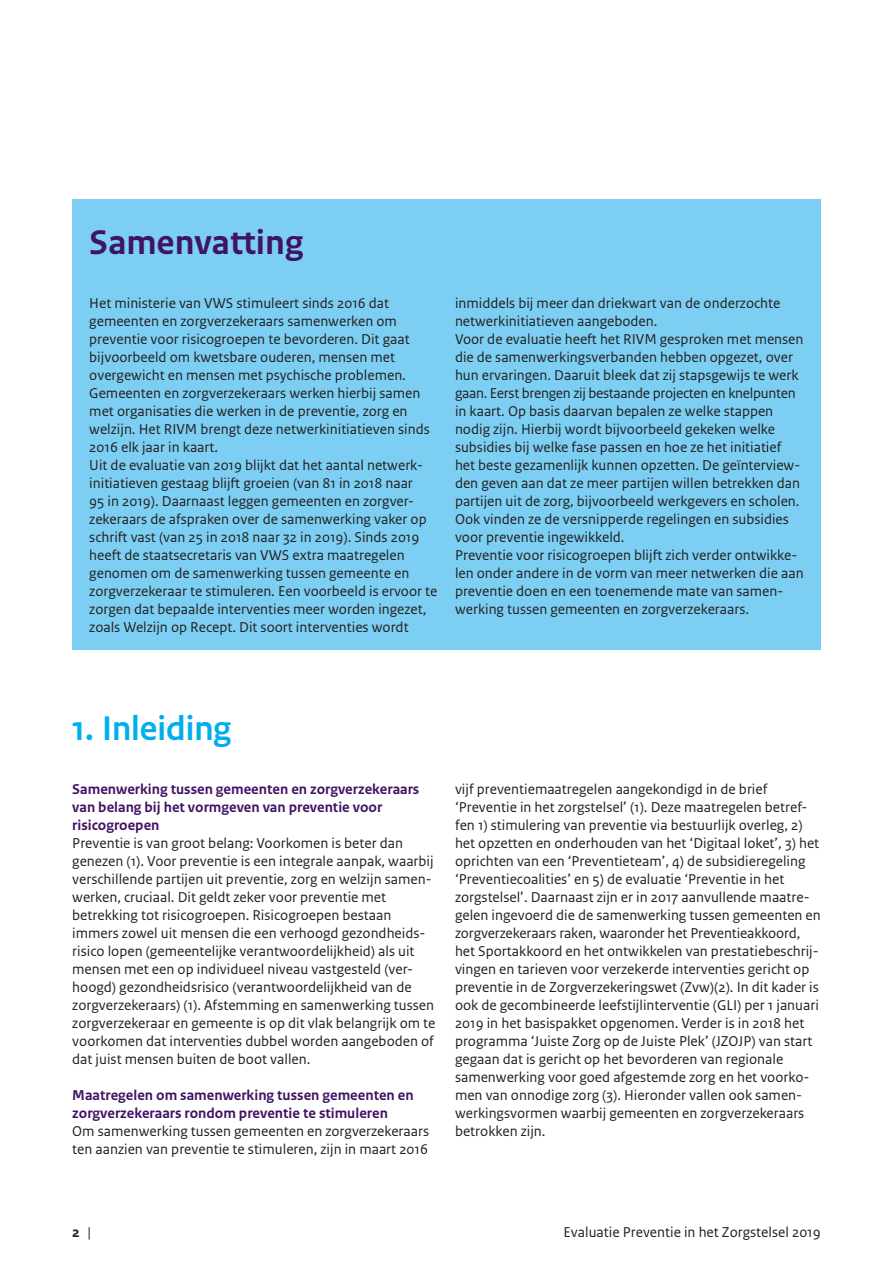
<style>
.page{position:relative;width:893px;height:1263px;background:#fff}
.page>*{position:absolute;margin:0;border:0;box-sizing:border-box;transform-origin:0 0}
.Publiekssamenvatting{font:700 36px "Rijksoverheid Sans Text";color:#3f1464}
._05_RIVM_Paragraafko{font:700 36px "Rijksoverheid Sans Heading";color:#00aeef}
._10_RIVM_Broodtekst{font:15px/18px "Rijksoverheid Sans Text";color:#231f20}
._22_RIVM_Kader_Brood{font:15px/18px "Rijksoverheid Sans Text";color:#231f20}
._08_RIVM_Tussenkop{font:700 15px/18px "Rijksoverheid Sans Text";color:#3f1464}
.t1{font:700 15px "Rijksoverheid Sans Text";color:#231f20}
.s1{font-weight:400}
</style>
<div class="page">
<div style="left:72px;top:200px;width:749px;height:450px;background:#7ccff2"></div>
<p class="Publiekssamenvatting" style="left:89px;top:222px;width:216px">Samenvatting</p>
<p class="_22_RIVM_Kader_Brood" style="left:89px;top:294px;width:342px">Het ministerie van VWS stimuleert sinds 2016 dat gemeenten en zorgverzekeraars samenwerken om preventie voor risicogroepen te bevorderen. Dit gaat bijvoorbeeld om kwetsbare ouderen, mensen met overgewicht en mensen met psychische problemen.<br>Gemeenten en zorgverzekeraars werken hierbij samen met organisaties die werken in de preventie, zorg en welzijn. Het RIVM brengt deze netwerkinitiatieven sinds 2016 elk jaar in kaart.<br>Uit de evaluatie van 2019 blijkt dat het aantal netwerk&shy;initiatieven gestaag blijft groeien (van 81 in 2018 naar</p>
<p class="_22_RIVM_Kader_Brood" style="left:89px;top:492px;width:350px">95 in 2019). Daarnaast leggen gemeenten en zorgver&shy;zekeraars de afspraken over de samenwerking vaker op schrift vast (van 25 in 2018 naar 32 in 2019). Sinds 2019 heeft de staatsecretaris van VWS extra maatregelen genomen om de samenwerking tussen gemeente en zorgverzekeraar te stimuleren. Een voorbeeld is ervoor te</p>
<p class="_22_RIVM_Kader_Brood" style="left:89px;top:600px;width:339px">zorgen dat bepaalde interventies meer worden ingezet,</p>
<p class="_22_RIVM_Kader_Brood" style="left:89px;top:618px;width:321px">zoals Welzijn op Recept. Dit soort interventies wordt</p>
<p class="_22_RIVM_Kader_Brood" style="left:455px;top:294px;width:327px">inmiddels bij meer dan driekwart van de onderzochte netwerkinitiatieven aangeboden.</p>
<p class="_22_RIVM_Kader_Brood" style="left:455px;top:330px;width:350px">Voor de evaluatie heeft het RIVM gesproken met mensen die de samenwerkingsverbanden hebben opgezet, over hun ervaringen. Daaruit bleek dat zij stapsgewijs te werk gaan. Eerst brengen zij bestaande projecten en knelpunten in kaart. Op basis daarvan bepalen ze welke stappen nodig zijn. Hierbij wordt bijvoorbeeld gekeken welke subsidies bij welke fase passen en hoe ze het initiatief het beste gezamenlijk kunnen opzetten. De geïnterview&shy;den geven aan dat ze meer partijen willen betrekken dan partijen uit de zorg, bijvoorbeeld werkgevers en scholen.<br>Ook vinden ze de versnipperde regelingen en subsidies voor preventie ingewikkeld.</p>
<p class="_22_RIVM_Kader_Brood" style="left:455px;top:546px;width:350px">Preventie voor risicogroepen blijft zich verder ontwikke&shy;len onder andere in de vorm van meer netwerken die aan preventie doen en een toenemende mate van samen&shy;werking tussen gemeenten en zorgverzekeraars.</p>
<p class="_05_RIVM_Paragraafko" style="left:72px;top:708px;width:160px">1. Inleiding</p>
<h4 class="_08_RIVM_Tussenkop" style="left:72px;top:780px;width:349px">Samenwerking tussen gemeenten en zorgverzekeraars van belang bij het vormgeven van preventie voor risicogroepen</h4>
<p class="_10_RIVM_Broodtekst" style="left:72px;top:834px;width:365px">Preventie is van groot belang: Voorkomen is beter dan genezen (1). Voor preventie is een integrale aanpak, waarbij verschillende partijen uit preventie, zorg en welzijn samen&shy;werken, cruciaal. Dit geldt zeker voor preventie met betrekking tot risicogroepen. Risicogroepen bestaan immers zowel uit mensen die een verhoogd gezondheids&shy;risico lopen (gemeentelijke verantwoordelijkheid) als uit mensen met een op individueel niveau vastgesteld (ver&shy;hoogd) gezondheidsrisico (verantwoordelijkheid van de zorgverzekeraars) (1). Afstemming en samenwerking tussen zorgverzekeraar en gemeente is op dit vlak belangrijk om te voorkomen dat interventies dubbel worden aangeboden of dat juist mensen buiten de boot vallen.</p>
<h4 class="_08_RIVM_Tussenkop" style="left:72px;top:1086px;width:343px">Maatregelen om samenwerking tussen gemeenten en zorgverzekeraars rondom preventie te stimuleren</h4>
<p class="_10_RIVM_Broodtekst" style="left:72px;top:1122px;width:358px">Om samenwerking tussen gemeenten en zorgverzekeraars ten aanzien van preventie te stimuleren, zijn in maart 2016</p>
<p class="_10_RIVM_Broodtekst" style="left:455px;top:780px;width:367px">vijf preventiemaatregelen aangekondigd in de brief ‘Preventie in het zorgstelsel’ (1). Deze maatregelen betref&shy;fen 1) stimulering van preventie via bestuurlijk overleg, 2) het opzetten en onderhouden van het ‘Digitaal loket’, 3) het oprichten van een ‘Preventieteam’, 4) de subsidieregeling ‘Preventiecoalities’ en 5) de evaluatie ‘Preventie in het zorgstelsel’. Daarnaast zijn er in 2017 aanvullende maatre&shy;gelen ingevoerd die de samenwerking tussen gemeenten en zorgverzekeraars raken, waaronder het Preventieakkoord, het Sportakkoord en het ontwikkelen van prestatiebeschrij&shy;vingen en tarieven voor verzekerde interventies gericht op preventie in de Zorgverzekeringswet (Zvw)(2). In dit kader is ook de gecombineerde leefstijlinterventie (GLI) per 1 januari 2019 in het basispakket opgenomen. Verder is in 2018 het programma ‘Juiste Zorg op de Juiste Plek’ (JZOJP) van start gegaan dat is gericht op het bevorderen van regionale samenwerking voor goed afgestemde zorg en het voorko&shy;men van onnodige zorg (3). Hieronder vallen ook samen&shy;werkingsvormen waarbij gemeenten en zorgverzekeraars betrokken zijn.</p>
<p class="t1" style="left:72px;top:1223px;width:20px">2 <span class="s1">|</span></p>
<p class="_10_RIVM_Broodtekst" style="left:564px;top:1223px;width:259px">Evaluatie Preventie in het Zorgstelsel 2019</p>
</div>
